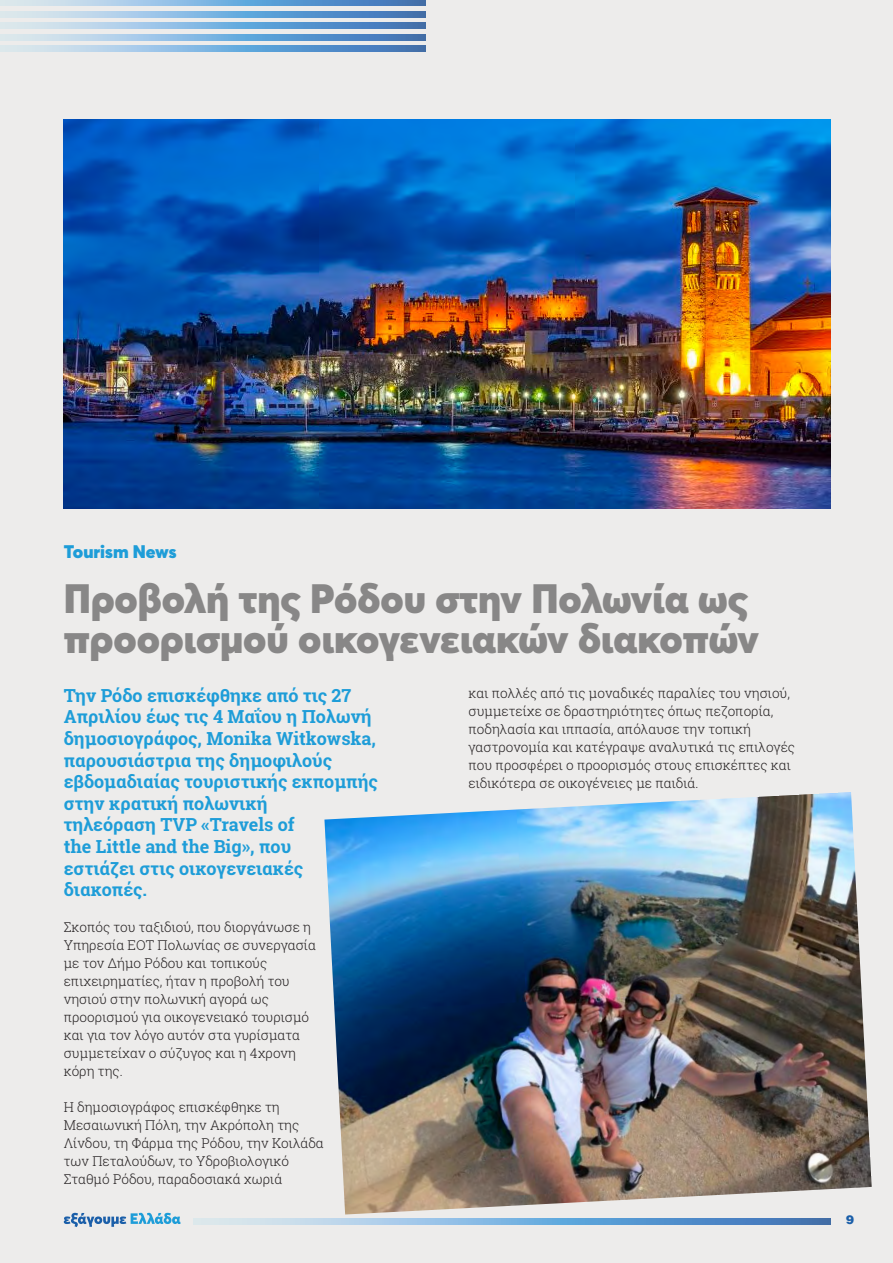
<style>
.page{position:relative;width:893px;height:1263px;background:#edeceb}
.page>*{position:absolute;margin:0;border:0;box-sizing:border-box;transform-origin:0 0}
.t1{font:900 40.5px/40.5px "Averta";letter-spacing:-.005em;color:#888787}
.t2{font:700 18px/21.6px "Roboto Slab";color:#1e9dd8}
.t3{font:900 18px "Averta";color:#1e9dd8}
.t4{font:300 13.5px/18px "Roboto Slab";color:#231f20}
.t5{font:900 12px "UB Helvetica";color:#1b5fa9}
</style>
<div class="page">
<svg style="left:0;top:0;width:426px;height:6px;background:#83b0d9"></svg>
<svg style="left:0;top:23px;width:426px;height:6px;background:#83b0d9"></svg>
<svg style="left:0;top:46px;width:426px;height:5px;background:#83b0d9"></svg>
<svg style="left:0;top:11px;width:426px;height:6px;background:#83b0d9"></svg>
<svg style="left:0;top:34px;width:426px;height:6px;background:#83b0d9"></svg>
<svg style="left:64px;top:1213px;width:117px;height:14px"></svg>
<svg style="left:194px;top:1219px;width:637px;height:5px;background:#83b0d9"></svg>
<img style="left:64px;top:119px;width:767px;height:389px">
<img style="left:324px;top:792px;width:548px;height:422px">
<h2 class="t3" style="left:64px;top:540px;width:114px">Tourism News</h2>
<h1 class="t1" style="left:64px;top:578px;width:697px">Προβολή της Ρόδου στην Πολωνία ως προορισμού οικογενειακών διακοπών</h1>
<p class="t2" style="left:64px;top:684px;width:316px">Την Ρόδο επισκέφθηκε από τις 27<br>Απριλίου έως τις 4 Μαΐου η Πολωνή δημοσιογράφος, Monika Witkowska, παρουσιάστρια της δημοφιλούς εβδομαδιαίας τουριστικής εκπομπής στην κρατική πολωνική<br>τηλεόραση TVP «Travels of<br>the Little and the Big», που<br>εστιάζει στις οικογενειακές διακοπές.</p>
<p class="t4" style="left:64px;top:918px;width:254px">Σκοπός του ταξιδιού, που διοργάνωσε η<br>Υπηρεσία ΕΟΤ Πολωνίας σε συνεργασία με τον Δήμο Ρόδου και τοπικούς επιχειρηματίες, ήταν η προβολή του νησιού στην πολωνική αγορά ως προορισμού για οικογενειακό τουρισμό και για τον λόγο αυτόν στα γυρίσματα συμμετείχαν ο σύζυγος και η 4χρονη κόρη της.</p>
<p class="t4" style="left:64px;top:1098px;width:262px">Η δημοσιογράφος επισκέφθηκε τη Μεσαιωνική Πόλη, την Ακρόπολη της Λίνδου, τη Φάρμα της Ρόδου, την Κοιλάδα των Πεταλούδων, το Υδροβιολογικό Σταθμό Ρόδου, παραδοσιακά χωριά</p>
<p class="t4" style="left:468px;top:684px;width:328px">και πολλές από τις μοναδικές παραλίες του νησιού, συμμετείχε σε δραστηριότητες όπως πεζοπορία, ποδηλασία και ιππασία, απόλαυσε την τοπική γαστρονομία και κατέγραψε αναλυτικά τις επιλογές που προσφέρει ο προορισμός στους επισκέπτες και ειδικότερα σε οικογένειες με παιδιά.</p>
<p class="t5" style="left:846px;top:1212px;width:10px">9</p>
</div>
